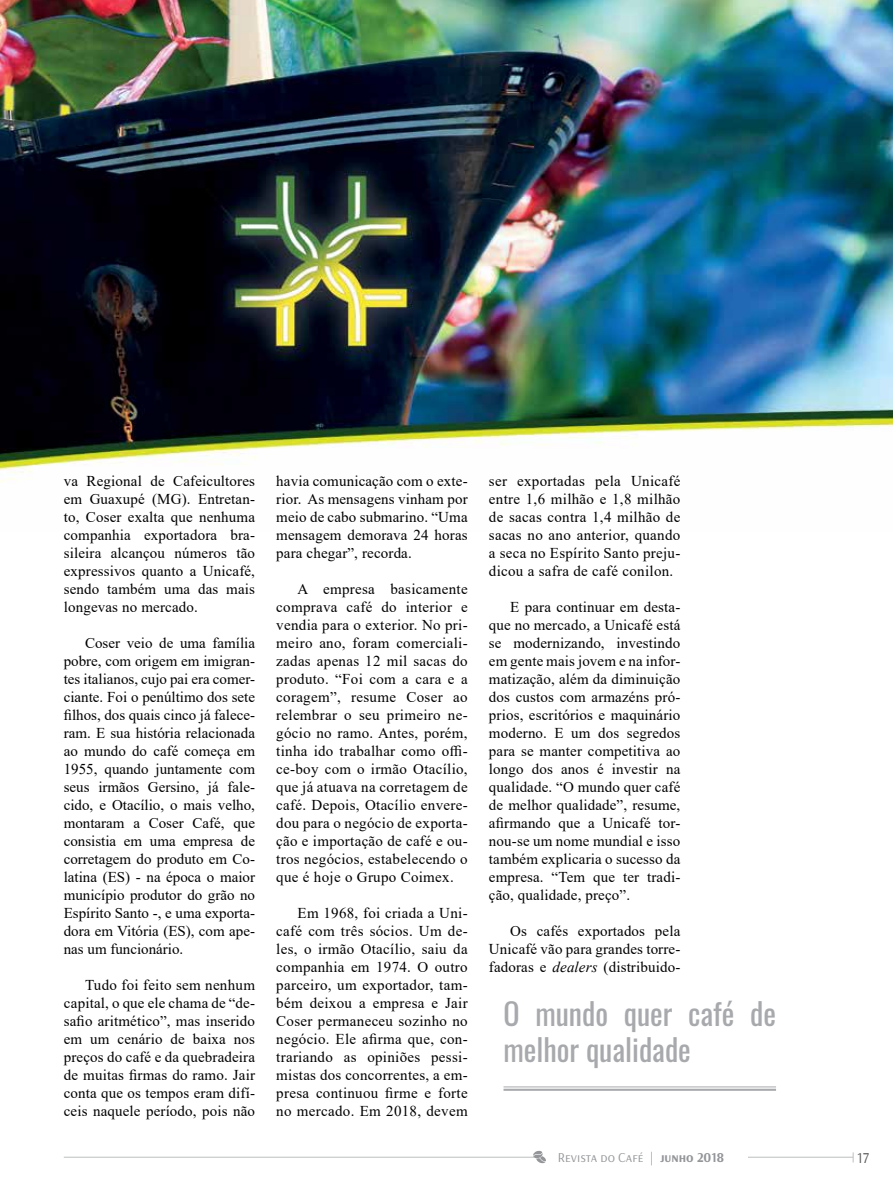
<style>
.page{position:relative;width:893px;height:1191px;background:#fff}
.page>*{position:absolute;margin:0;border:0;box-sizing:border-box;transform-origin:0 0}
.t1{font:30px/36px "Oswald";color:#a7a9ac}
.t2{font:15px/18px "Times New Roman";letter-spacing:.01em;color:#000;text-align:justify}
.t3{font:15px "Arsenal";color:#58595b}
.t4{font:13.5px "Arsenal";color:#939598}
.s1{font-style:italic}
.s2{font-weight:700}
</style>
<div class="page">
<hr style="left:64px;top:1157px;width:789px;height:1px;background:#bcbec0">
<div style="left:534px;top:1148px;width:213px;height:18px;background:#fff"></div>
<svg style="left:533px;top:1150px;width:13px;height:13px"></svg>
<img style="left:0;top:0;width:893px;height:482px">
<hr style="left:503px;top:1086px;width:273px;height:1px;background:#a7a9ac">
<hr style="left:503px;top:1088px;width:273px;height:2px;background:#a7a9ac">
<p class="t2" style="left:64px;top:472px;width:193px">va Regional de Cafeicultores em Guaxupé (MG). Entretan&shy;to, Coser exalta que nenhuma companhia exportadora bra&shy;sileira alcançou números tão expressivos quanto a Unicafé, sendo também uma das mais longevas no mercado.</p>
<p class="t2" style="left:64px;top:634px;width:193px;text-indent:21px">Coser veio de uma família pobre, com origem em imigran&shy;tes italianos, cujo pai era comer&shy;ciante. Foi o penúltimo dos sete filhos, dos quais cinco já falece&shy;ram. E sua história relacionada ao mundo do café começa em 1955, quando juntamente com seus irmãos Gersino, já fale&shy;cido, e Otacílio, o mais velho, montaram a Coser Café, que consistia em uma empresa de corretagem do produto em Co&shy;latina (ES) - na época o maior município produtor do grão no Espírito Santo -, e uma exporta&shy;dora em Vitória (ES), com ape&shy;nas um funcionário.</p>
<p class="t2" style="left:64px;top:976px;width:193px;text-indent:21px">Tudo foi feito sem nenhum capital, o que ele chama de “de&shy;safio aritmético”, mas inserido em um cenário de baixa nos preços do café e da quebradeira de muitas firmas do ramo. Jair conta que os tempos eram difí&shy;ceis naquele período, pois não</p>
<p class="t2" style="left:276px;top:472px;width:193px">havia comunicação com o exte&shy;rior. As mensagens vinham por meio de cabo submarino. “Uma mensagem demorava 24 horas para chegar”, recorda.</p>
<p class="t2" style="left:276px;top:580px;width:193px;text-indent:21px">A empresa basicamente comprava café do interior e vendia para o exterior. No pri&shy;meiro ano, foram comerciali&shy;zadas apenas 12 mil sacas do produto. “Foi com a cara e a coragem”, resume Coser ao relembrar o seu primeiro ne&shy;gócio no ramo. Antes, porém, tinha ido trabalhar como offi&shy;ce-boy com o irmão Otacílio, que já atuava na corretagem de café. Depois, Otacílio envere&shy;dou para o negócio de exporta&shy;ção e importação de café e ou&shy;tros negócios, estabelecendo o que é hoje o Grupo Coimex.</p>
<p class="t2" style="left:276px;top:904px;width:193px;text-indent:21px">Em 1968, foi criada a Uni&shy;café com três sócios. Um de&shy;les, o irmão Otacílio, saiu da companhia em 1974. O outro parceiro, um exportador, tam&shy;bém deixou a empresa e Jair Coser permaneceu sozinho no negócio. Ele afirma que, con&shy;trariando as opiniões pessi&shy;mistas dos concorrentes, a em&shy;presa continuou firme e forte no mercado. Em 2018, devem</p>
<p class="t2" style="left:489px;top:472px;width:193px">ser exportadas pela Unicafé entre 1,6 milhão e 1,8 milhão de sacas contra 1,4 milhão de sacas no ano anterior, quando a seca no Espírito Santo preju&shy;dicou a safra de café conilon.</p>
<p class="t2" style="left:489px;top:598px;width:193px;text-indent:21px">E para continuar em desta&shy;que no mercado, a Unicafé está se modernizando, investindo em gente mais jovem e na infor&shy;matização, além da diminuição dos custos com armazéns pró&shy;prios, escritórios e maquinário moderno. E um dos segredos para se manter competitiva ao longo dos anos é investir na qualidade. “O mundo quer café de melhor qualidade”, resume, afirmando que a Unicafé tor&shy;nou-se um nome mundial e isso também explicaria o sucesso da empresa. “Tem que ter tradi&shy;ção, qualidade, preço”.</p>
<p class="t2" style="left:489px;top:922px;width:193px;text-indent:21px">Os cafés exportados pela Unicafé vão para grandes torre&shy;fadoras e <span class="s1">dealers</span> (distribuido-</p>
<h1 class="t1" style="left:503px;top:993px;width:274px">O mundo quer café de melhor qualidade</h1>
<p class="t4" style="left:558px;top:1147px;width:168px">Revista do Café | <span class="s2">junho 2018</span></p>
<p class="t3" style="left:857px;top:1147px;width:13px">17</p>
</div>
